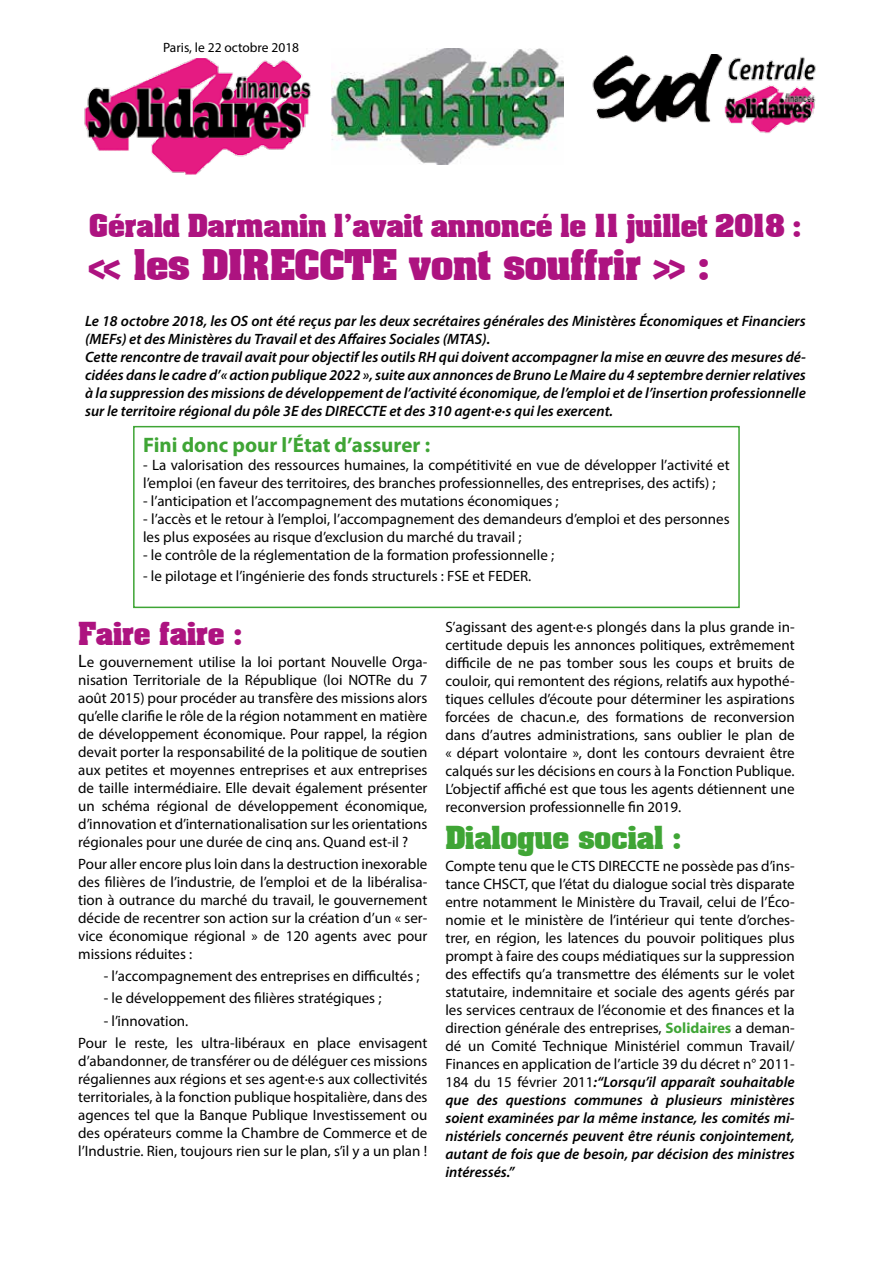
<style>
.page{position:relative;width:893px;height:1263px;background:#fff}
.page>*{position:absolute;margin:0;border:0;box-sizing:border-box;transform-origin:0 0}
.t1{font:700 36px "Aaron";color:#ad1380}
.t2{font:700 27px "Aaron";color:#ad1380}
.t3{font:700 27px "Aaron";color:#3fa535}
.t4{font:700 21px "Myriad Pro";color:#3fa535}
.t5{font:15px/18px "Myriad Pro";color:#000;text-align:justify}
.t6{font:italic 600 15px/18px "Myriad Pro";color:#000}
.t7{font:13.5px "Myriad Pro";color:#000}
.s1{font-size:18px}
.s2{font-weight:700;color:#3fa535}
.s3{font-weight:600;font-style:italic}
</style>
<div class="page">
<img style="left:332px;top:48px;width:232px;height:117px">
<div style="left:133px;top:426px;width:607px;height:182px;border:2px solid #3fa535"></div>
<img style="left:84px;top:58px;width:227px;height:117px">
<img style="left:592px;top:54px;width:224px;height:80px">
<p class="t7" style="left:163px;top:39px;width:138px">Paris, le 22 octobre 2018</p>
<h2 class="t2" style="left:89px;top:202px;width:714px">Gérald Darmanin l’avait annoncé le 11 juillet 2018 :</h2>
<h1 class="t1" style="left:89px;top:234px;width:622px">« les DIRECCTE vont souffrir » :</h1>
<p class="t6" style="left:85px;top:311px;width:722px">Le 18 octobre 2018, les OS ont été reçus par les deux secrétaires générales des Ministères Économiques et Financiers (MEFs) et des Ministères du Travail et des Affaires Sociales (MTAS).<br>Cette rencontre de travail avait pour objectif les outils RH qui doivent accompagner la mise en œuvre des mesures dé&shy;cidées dans le cadre d’« action publique 2022 », suite aux annonces de Bruno Le Maire du 4 septembre dernier relatives à la suppression des missions de développement de l’activité économique, de l’emploi et de l’insertion professionnelle sur le territoire régional du pôle 3E des DIRECCTE et des 310 agent·e·s qui les exercent.</p>
<h3 class="t4" style="left:143px;top:431px;width:289px">Fini donc pour l’État d’assurer :</h3>
<p class="t5" style="left:143px;top:455px;width:588px">- La valorisation des ressources humaines, la compétitivité en vue de développer l’activité et l’emploi (en faveur des territoires, des branches professionnelles, des entreprises, des actifs) ;</p>
<p class="t5" style="left:143px;top:491px;width:417px">- l’anticipation et l’accompagnement des mutations économiques ;</p>
<p class="t5" style="left:143px;top:509px;width:588px">- l’accès et le retour à l’emploi, l’accompagnement des demandeurs d’emploi et des personnes les plus exposées au risque d’exclusion du marché du travail ;</p>
<p class="t5" style="left:143px;top:545px;width:413px">- le contrôle de la réglementation de la formation professionnelle ;</p>
<p class="t5" style="left:143px;top:567px;width:390px">- le pilotage et l’ingénierie des fonds structurels : FSE et FEDER.</p>
<h2 class="t2" style="left:78px;top:610px;width:166px">Faire faire :</h2>
<p class="t5" style="left:78px;top:652px;width:351px"><span class="s1">L</span>e gouvernement utilise la loi portant Nouvelle Orga&shy;nisation Territoriale de la République (loi NOTRe du 7 août 2015) pour procéder au transfère des missions alors qu’elle clarifie le rôle de la région notamment en matière de développement économique. Pour rappel, la région devait porter la responsabilité de la politique de soutien aux petites et moyennes entreprises et aux entreprises de taille intermédiaire. Elle devait également présenter un schéma régional de développement économique, d’innovation et d’internationalisation sur les orientations régionales pour une durée de cinq ans. Quand est-il ?</p>
<p class="t5" style="left:78px;top:855px;width:351px">Pour aller encore plus loin dans la destruction inexorable des filières de l’industrie, de l’emploi et de la libéralisa&shy;tion à outrance du marché du travail, le gouvernement décide de recentrer son action sur la création d’un « ser&shy;vice économique régional » de 120 agents avec pour missions réduites :</p>
<p class="t5" style="left:104px;top:967px;width:317px">- l’accompagnement des entreprises en difficultés ;</p>
<p class="t5" style="left:104px;top:989px;width:279px">- le développement des filières stratégiques ;</p>
<p class="t5" style="left:78px;top:1009px;width:351px;line-height:22.2px;text-indent:26px">- l’innovation.<br>Pour le reste, les ultra-libéraux en place envisagent</p>
<p class="t5" style="left:78px;top:1052px;width:351px">d’abandonner, de transférer ou de déléguer ces missions régaliennes aux régions et ses agent·e·s aux collectivités territoriales, à la fonction publique hospitalière, dans des agences tel que la Banque Publique Investissement ou des opérateurs comme la Chambre de Commerce et de l’Industrie. Rien, toujours rien sur le plan, s’il y a un plan !</p>
<p class="t5" style="left:445px;top:618px;width:351px">S’agissant des agent·e·s plongés dans la plus grande in&shy;certitude depuis les annonces politiques, extrêmement difficile de ne pas tomber sous les coups et bruits de couloir, qui remontent des régions, relatifs aux hypothé&shy;tiques cellules d’écoute pour déterminer les aspirations forcées de chacun.e, des formations de reconversion dans d’autres administrations, sans oublier le plan de « départ volontaire », dont les contours devraient être calqués sur les décisions en cours à la Fonction Publique.<br>L’objectif affiché est que tous les agents détiennent une reconversion professionnelle fin 2019.</p>
<h2 class="t3" style="left:445px;top:814px;width:238px">Dialogue social :</h2>
<p class="t5" style="left:445px;top:857px;width:351px">Compte tenu que le CTS DIRECCTE ne possède pas d’ins&shy;tance CHSCT, que l’état du dialogue social très disparate entre notamment le Ministère du Travail, celui de l’Éco&shy;nomie et le ministère de l’intérieur qui tente d’orches&shy;trer, en région, les latences du pouvoir politiques plus prompt à faire des coups médiatiques sur la suppression des effectifs qu’a transmettre des éléments sur le volet statutaire, indemnitaire et sociale des agents gérés par les services centraux de l’économie et des finances et la direction générale des entreprises, <span class="s2">Solidaires</span> a deman&shy;dé un Comité Technique Ministériel commun Travail/ Finances en application de l’article 39 du décret n° 2011- 184 du 15 février 2011<span class="s3">:“Lorsqu’il apparaît souhaitable que des questions communes à plusieurs ministères soient examinées par la même instance, les comités mi&shy;nistériels concernés peuvent être réunis conjointement, autant de fois que de besoin, par décision des ministres intéressés.”</span></p>
</div>
